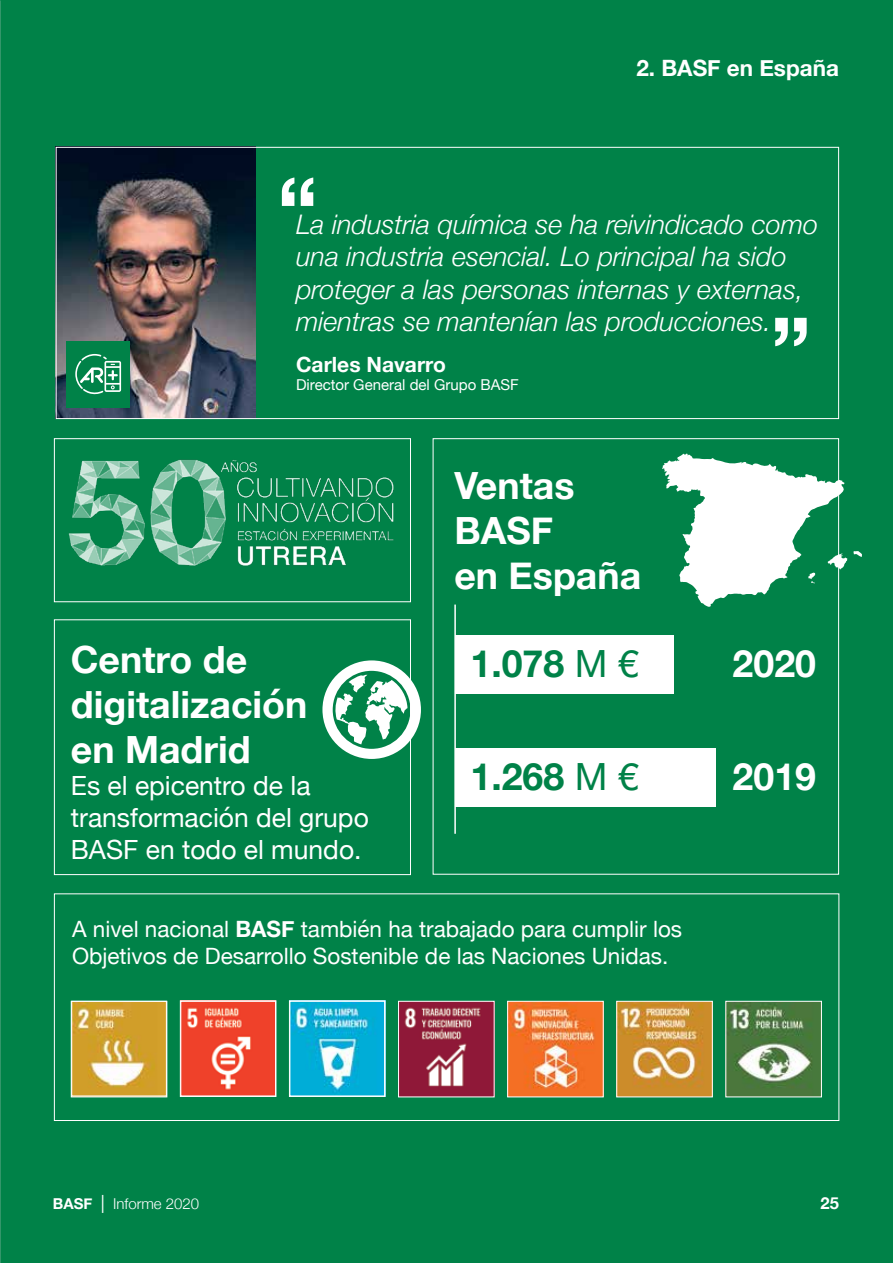
<style>
.page{position:relative;width:893px;height:1263px;background:#008248}
.page>*{position:absolute;margin:0;border:0;box-sizing:border-box;transform-origin:0 0}
.t1{font:700 88.5px "Helvetica Neue";color:#fff}
.t2{font:700 37.5px/45px "Helvetica Neue";color:#fff}
.t3{font:700 37.5px "Helvetica Neue";color:#008248}
.t4{font:italic 300 27px/32.4px "Helvetica Neue";color:#fff}
.t5{font:26.4px/31.8px "Helvetica Neue";color:#fff}
.t6{font:22.5px/27px "Helvetica Neue";color:#fff}
.t7{font:700 22.5px "Helvetica Neue";color:#fff}
.t8{font:700 21px "Helvetica Neue";color:#fff}
.t9{font:700 16.5px "Helvetica Neue";color:#fff}
.t10{font:15px "Helvetica Neue";color:#fff}
.t11{font:300 15px "Helvetica Neue";color:#fff}
.s1{font-weight:400}
.s2{font-weight:700}
.s3{font-weight:400;font-size:18px}
</style>
<div class="page">
<img style="left:0;top:0;width:1px;height:1263px">
<div style="left:54px;top:438px;width:357px;height:164px;border:1px solid #fff"></div>
<div style="left:54px;top:893px;width:785px;height:228px;border:1px solid #fff"></div>
<img style="left:58px;top:149px;width:198px;height:268px">
<img style="left:509px;top:1003px;width:93px;height:92px">
<div style="left:507px;top:1001px;width:97px;height:96px;border:1px solid #fff"></div>
<img style="left:727px;top:1003px;width:93px;height:92px">
<div style="left:725px;top:1001px;width:97px;height:96px;border:1px solid #fff"></div>
<img style="left:400px;top:1003px;width:93px;height:92px">
<div style="left:398px;top:1001px;width:97px;height:96px;border:1px solid #fff"></div>
<img style="left:618px;top:1003px;width:93px;height:92px">
<div style="left:616px;top:1001px;width:97px;height:96px;border:1px solid #fff"></div>
<img style="left:182px;top:1003px;width:92px;height:91px">
<div style="left:180px;top:1001px;width:96px;height:95px;border:1px solid #fff"></div>
<img style="left:73px;top:1003px;width:92px;height:91px">
<div style="left:71px;top:1001px;width:96px;height:95px;border:1px solid #fff"></div>
<img style="left:291px;top:1003px;width:92px;height:91px">
<div style="left:289px;top:1001px;width:96px;height:95px;border:1px solid #fff"></div>
<div style="left:455px;top:635px;width:219px;height:58px;background:#fff"></div>
<div style="left:455px;top:748px;width:261px;height:58px;background:#fff"></div>
<hr style="left:454px;top:604px;width:2px;height:230px;background:#fff">
<div style="left:54px;top:619px;width:357px;height:256px;border:1px solid #fff"></div>
<img style="left:68px;top:459px;width:326px;height:107px">
<svg style="left:322px;top:660px;width:99px;height:99px"></svg>
<svg style="left:662px;top:453px;width:200px;height:154px"></svg>
<div style="left:66px;top:341px;width:64px;height:67px;background:#008248"></div>
<svg style="left:75px;top:354px;width:46px;height:41px"></svg>
<h1 class="t1" style="left:277px;top:140px;width:42px">“</h1>
<p class="t7" style="left:636px;top:50px;width:204px">2. BASF en España</p>
<p class="t4" style="left:296px;top:206px;width:524px">La industria química se ha reivindicado como una industria esencial. Lo principal ha sido proteger a las personas internas y externas, mientras se mantenían las producciones.</p>
<h1 class="t1" style="left:770px;top:280px;width:42px">”</h1>
<p class="t8" style="left:296px;top:348px;width:151px">Carles Navarro</p>
<p class="t10" style="left:296px;top:374px;width:224px">Director General del Grupo BASF</p>
<h2 class="t2" style="left:71px;top:639px;width:238px">Centro de digitalización en Madrid</h2>
<p class="t5" style="left:71px;top:771px;width:299px">Es el epicentro de la transformación del grupo<br>BASF en todo el mundo.</p>
<h2 class="t2" style="left:454px;top:464px;width:188px">Ventas<br>BASF<br>en España</h2>
<h2 class="t3" style="left:470px;top:634px;width:170px">1.078 <span class="s1">M €</span></h2>
<h2 class="t2" style="left:733px;top:642px;width:85px">2020</h2>
<h2 class="t3" style="left:470px;top:747px;width:170px">1.268 <span class="s1">M €</span></h2>
<h2 class="t2" style="left:733px;top:755px;width:85px">2019</h2>
<p class="t6" style="left:72px;top:916px;width:612px">A nivel nacional <span class="s2">BASF</span> también ha trabajado para cumplir los<br>Objetivos de Desarrollo Sostenible de las Naciones Unidas.</p>
<p class="t11" style="left:53px;top:1191px;width:148px"><span class="s2">BASF</span> <span class="s3">|</span> Informe 2020</p>
<p class="t9" style="left:821px;top:1190px;width:20px">25</p>
</div>
